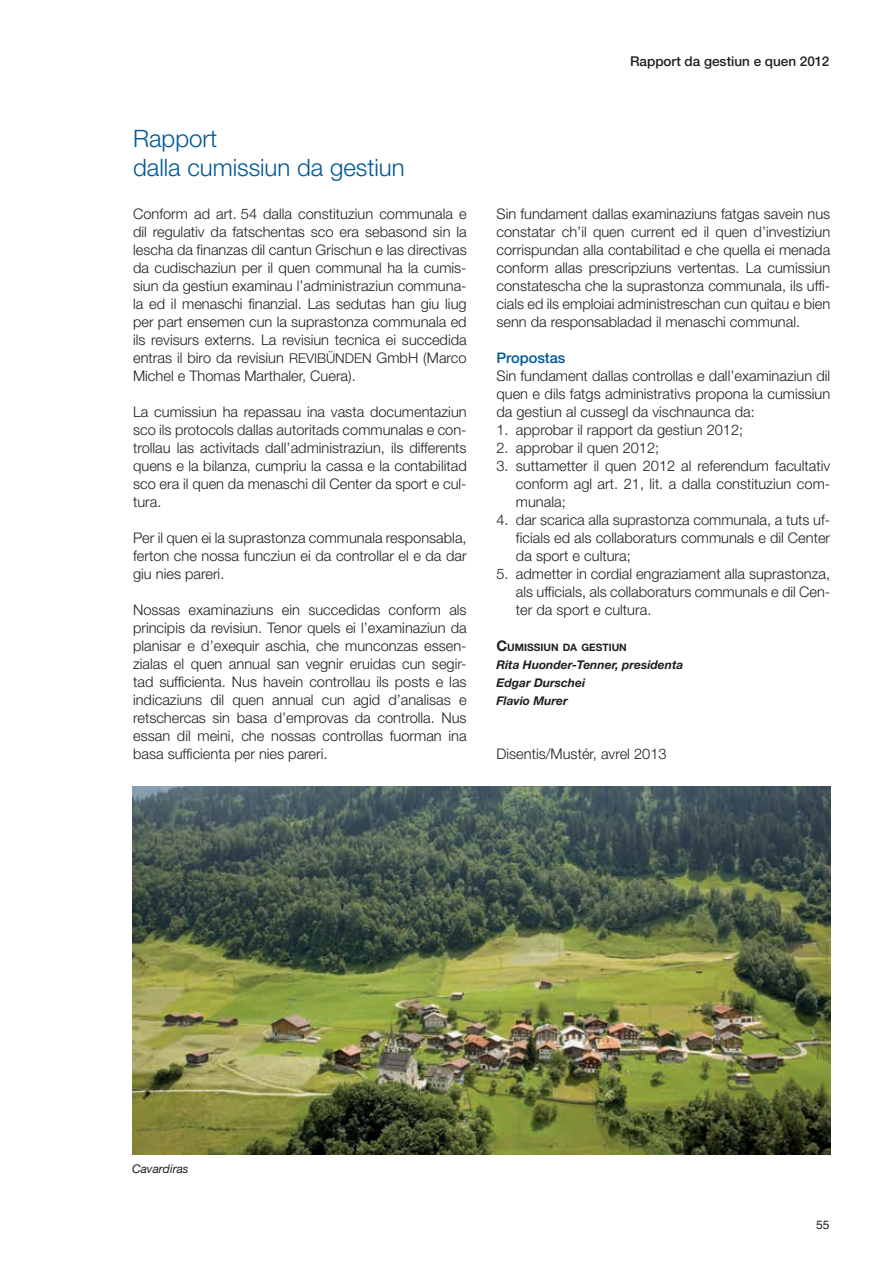
<style>
.page{position:relative;width:893px;height:1263px;background:#fff}
.page>*{position:absolute;margin:0;border:0;box-sizing:border-box;transform-origin:0 0}
.t1{font:300 24px/29.2px "Helvetica Neue";color:#005899}
.t2{font:300 14.7px/18px "Helvetica Neue";color:#231f20;text-align:justify}
.t3{font:500 14.7px "Helvetica Neue";color:#005899}
.t4{font:500 13.5px "Helvetica Neue";color:#231f20}
.t5{font:italic 700 12px/18px "Helvetica Neue";color:#231f20}
.t6{font:italic 12px "Helvetica Neue";color:#231f20}
.t7{font:12px "Helvetica";color:#231f20}
.t8{font:700 10.2px "Helvetica Neue";color:#231f20}
.s1{font-size:13.5px}
.s2{font-size:14.7px}
</style>
<div class="page">
<img style="left:133px;top:787px;width:697px;height:368px">
<h1 class="t1" style="left:133px;top:123px;width:273px">Rapport<br>dalla cumissiun da gestiun</h1>
<p class="t2" style="left:133px;top:204px;width:335px">Conform ad art. 54 dalla constituziun communala e dil regulativ da fatschentas sco era sebasond sin la lescha da finanzas dil cantun Grischun e las directivas da cudischaziun per il quen communal ha la cumis&shy;siun da gestiun examinau l’administraziun communa&shy;la ed il menaschi finanzial. Las sedutas han giu liug per part ensemen cun la suprastonza communala ed ils revisurs externs. La revisiun tecnica ei succedida entras il biro da revisiun <span class="s1">REVIBÜNDEN</span> GmbH (Marco Michel e Thomas Marthaler, Cuera).</p>
<p class="t2" style="left:133px;top:402px;width:335px">La cumissiun ha repassau ina vasta documentaziun sco ils protocols dallas autoritads communalas e con&shy;trollau las activitads dall’administraziun, ils differents quens e la bilanza, cumpriu la cassa e la contabilitad sco era il quen da menaschi dil Center da sport e cul&shy;tura.</p>
<p class="t2" style="left:133px;top:528px;width:335px">Per il quen ei la suprastonza communala responsabla, ferton che nossa funcziun ei da controllar el e da dar giu nies pareri.</p>
<p class="t2" style="left:133px;top:600px;width:335px">Nossas examinaziuns ein succedidas conform als principis da revisiun. Tenor quels ei l’examinaziun da planisar e d’exequir aschia, che munconzas essen&shy;zialas el quen annual san vegnir eruidas cun segir&shy;tad sufficienta. Nus havein controllau ils posts e las indicaziuns dil quen annual cun agid d’analisas e retschercas sin basa d’emprovas da controlla. Nus essan dil meini, che nossas controllas fuorman ina basa sufficienta per nies pareri.</p>
<p class="t4" style="left:630px;top:53px;width:201px">Rapport da gestiun e quen 2012</p>
<p class="t2" style="left:496px;top:204px;width:335px">Sin fundament dallas examinaziuns fatgas savein nus constatar ch’il quen current ed il quen d’investiziun corrispundan alla contabilitad e che quella ei menada conform allas prescripziuns vertentas. La cumissiun constatescha che la suprastonza communala, ils uffi&shy;cials ed ils emploiai administreschan cun quitau e bien senn da responsabladad il menaschi communal.</p>
<p class="t3" style="left:496px;top:349px;width:71px">Propostas</p>
<p class="t2" style="left:496px;top:366px;width:335px">Sin fundament dallas controllas e dall’examinaziun dil quen e dils fatgs administrativs propona la cumissiun da gestiun al cussegl da vischnaunca da:</p>
<p class="t2" style="left:496px;top:420px;width:248px">1. approbar il rapport da gestiun 2012;</p>
<p class="t2" style="left:496px;top:438px;width:164px">2. approbar il quen 2012;</p>
<p class="t2" style="left:516px;top:456px;width:316px;text-indent:-19px">3. suttametter il quen 2012 al referendum facultativ conform agl art. 21, lit. a dalla constituziun com&shy;munala;</p>
<p class="t2" style="left:516px;top:510px;width:316px;text-indent:-19px">4. dar scarica alla suprastonza communala, a tuts uf&shy;ficials ed als collaboraturs communals e dil Center da sport e cultura;</p>
<p class="t2" style="left:516px;top:564px;width:316px;text-indent:-19px">5. admetter in cordial engraziament alla suprastonza, als ufficials, als collaboraturs communals e dil Cen&shy;ter da sport e cultura.</p>
<p class="t8" style="left:496px;top:641px;width:132px"><span class="s2">C</span>UMISSIUN DA GESTIUN</p>
<p class="t5" style="left:496px;top:655px;width:188px">Rita Huonder-Tenner, presidenta<br>Edgar Durschei<br>Flavio Murer</p>
<p class="t2" style="left:496px;top:744px;width:172px">Disentis/Mustér, avrel 2013</p>
<p class="t6" style="left:132px;top:1161px;width:58px">Cavardiras</p>
<p class="t7" style="left:816px;top:1215px;width:15px">55</p>
</div>
